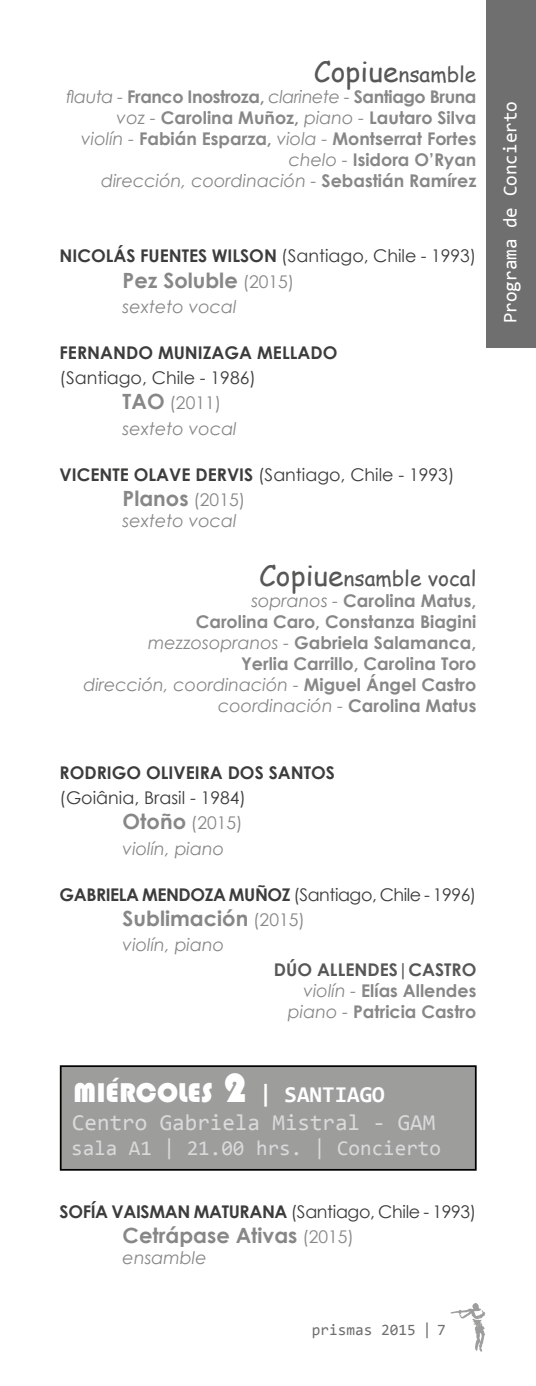
<style>
.page{position:relative;width:536px;height:1386px;background:#fff}
.page>*{position:absolute;margin:0;border:0;box-sizing:border-box;transform-origin:0 0}
.t1{font:28px "Bauhaus 93";color:#fff}
.t2{font:22.75px "Consolas";color:#dadada}
.t3{font:700 21px "Century Gothic";color:#878787}
.t4{font:21px "Comic Sans MS";color:#575756}
.t5{font:21px "Consolas";color:#dadada}
.t6{font:19.25px "Consolas";color:#fff}
.t7{font:700 17.5px/21px "Century Gothic";color:#878787;text-align:right}
.t8{font:17.5px/25.2px "Century Gothic";color:#3c3c3b}
.t9{font:700 17.5px "Century Gothic";color:#3c3c3b}
.t10{font:italic 17.5px "Century Gothic";color:#878787}
.t11{font:17.5px "Century Gothic";letter-spacing:-.025em;color:#3c3c3b}
.t12{font:17.5px "Century Gothic";letter-spacing:-.02em;color:#3c3c3b}
.t13{font:15.75px "Consolas";color:#706f6f}
.s1{font-size:28px}
.s2{font-weight:400;font-style:italic}
.s3{font-weight:700}
.s4{font-weight:400;font-size:17.5px}
.s5{font-weight:700;font-size:21px;color:#878787}
.s6{color:#878787}
.s7{font-style:italic;color:#878787}
.s8{color:#575756}
.s9{font-size:42px}
.s10{font-family:"Consolas";font-weight:700;font-size:22.75px}
</style>
<div class="page">
<svg style="left:450px;top:1303px;width:35px;height:49px"></svg>
<div style="left:61px;top:1066px;width:414px;height:104px;background:#9d9d9c"></div>
<div style="left:60px;top:1065px;width:416px;height:106px;border:2px solid #000"></div>
<div style="left:486px;top:0;width:50px;height:347px;background:#706f6f"></div>
<p class="t4" style="left:314px;top:59px;width:164px"><span class="s1">Copiue</span>nsamble</p>
<p class="t7" style="left:66px;top:85px;width:411px"><span class="s2">flauta -</span> Franco Inostroza, <span class="s2">clarinete -</span> Santiago Bruna <span class="s2">voz -</span> Carolina Muñoz, <span class="s2">piano -</span> Lautaro Silva<br><span class="s2">violín -</span> Fabián Esparza, <span class="s2">viola -</span> Montserrat Fortes <span class="s2">chelo -</span> Isidora O’Ryan<br><span class="s2">dirección, coordinación -</span> Sebastián Ramírez</p>
<p class="t8" style="left:60px;top:243px;width:418px"><span class="s3">NICOLÁS FUENTES WILSON</span> (Santiago, Chile - 1993)</p>
<p class="t3" style="left:123px;top:264px;width:173px">Pez Soluble <span class="s4">(2015)</span></p>
<p class="t10" style="left:123px;top:294px;width:116px">sexteto vocal</p>
<p class="t9" style="left:60px;top:339px;width:279px">FERNANDO MUNIZAGA MELLADO</p>
<p class="t8" style="left:123px;top:365px;width:135px;text-indent:-63px">(Santiago, Chile - 1986)<br><span class="s5">TAO</span> <span class="s6">(2011) </span><span class="s7">sexteto vocal</span></p>
<p class="t8" style="left:60px;top:462px;width:396px"><span class="s3">VICENTE OLAVE DERVIS</span> (Santiago, Chile - 1993)</p>
<p class="t3" style="left:123px;top:482px;width:124px">Planos <span class="s4">(2015)</span></p>
<p class="t10" style="left:123px;top:508px;width:116px">sexteto vocal</p>
<p class="t4" style="left:259px;top:563px;width:219px"><span class="s1">Copiue</span>nsamble vocal</p>
<p class="t7" style="left:83px;top:589px;width:394px"><span class="s2">sopranos -</span> Carolina Matus,<br>Carolina Caro, Constanza Biagini <span class="s2">mezzosopranos -</span> Gabriela Salamanca,<br>Yerlia Carrillo, Carolina Toro<br><span class="s2">dirección, coordinación -</span> Miguel Ángel Castro <span class="s2">coordinación -</span> Carolina Matus</p>
<p class="t9" style="left:60px;top:759px;width:277px">RODRIGO OLIVEIRA DOS SANTOS</p>
<p class="t8" style="left:123px;top:785px;width:125px;text-indent:-63px">(Goiânia, Brasil - 1984)<br><span class="s5">Otoño</span> <span class="s6">(2015) </span><span class="s7">violín, piano</span></p>
<p class="t11" style="left:60px;top:882px;width:418px"><span class="s3">GABRIELA MENDOZA MUÑOZ</span> (Santiago, Chile - 1996)</p>
<p class="t3" style="left:123px;top:902px;width:184px">Sublimación <span class="s4">(2015)</span></p>
<p class="t10" style="left:123px;top:933px;width:103px">violín, piano</p>
<p class="t7" style="left:274px;top:959px;width:204px"><span class="s8">DÚO ALLENDES|CASTRO </span><span class="s2">violín -</span> Elías Allendes <span class="s2">piano -</span> Patricia Castro</p>
<h1 class="t1" style="left:74px;top:1077px;width:312px">MIÉRCOLES <span class="s9">2</span> <span class="s10">| SANTIAGO</span></h1>
<h2 class="t2" style="left:72px;top:1107px;width:364px">Centro Gabriela Mistral - GAM</h2>
<p class="t5" style="left:71px;top:1134px;width:371px">sala A1 | 21.00 hrs. | Concierto</p>
<p class="t12" style="left:60px;top:1199px;width:418px"><span class="s3">SOFÍA VAISMAN MATURANA</span> (Santiago, Chile - 1993)</p>
<p class="t3" style="left:123px;top:1220px;width:233px">Cetrápase Ativas <span class="s4">(2015)</span></p>
<p class="t10" style="left:123px;top:1246px;width:86px">ensamble</p>
<p class="t13" style="left:312px;top:1319px;width:135px">prismas 2015 | 7</p>
<p class="t6" style="left:497px;top:323px;width:224px;rotate:-90deg">Programa de Concierto</p>
</div>
